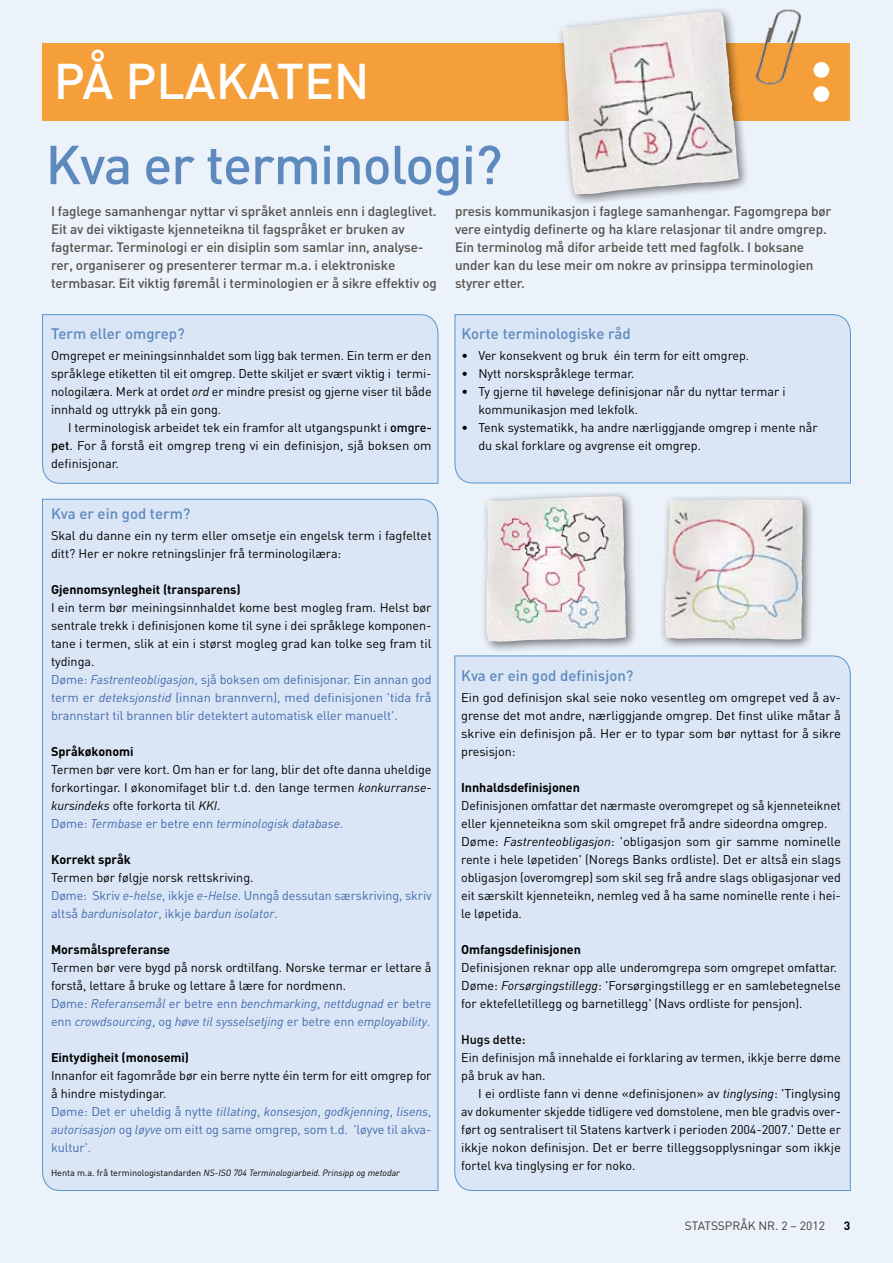
<style>
.page{position:relative;width:893px;height:1263px;background:#ecf2fa}
.page>*{position:absolute;margin:0;border:0;box-sizing:border-box;transform-origin:0 0}
.t1{font:500 54px "DIN";letter-spacing:-.02em;color:#5d89bd}
.t2{font:500 49.5px "DIN";color:#fff}
.t3{font:500 15px "DIN";color:#5d89bd}
.t4{font:500 13.5px/18px "DIN";letter-spacing:-.01em;color:#55524e}
.t5{font:12.6px/18px "DIN";letter-spacing:-.005em;color:#000}
.t6{font:12.6px/18px "DIN";letter-spacing:-.005em;color:#436cae}
.t7{font:700 12.6px "DIN";letter-spacing:-.005em;color:#000}
.t8{font:500 12.6px "DIN";letter-spacing:-.005em;color:#000}
.t9{font:12px "DIN";color:#413c38}
.t10{font:700 12px "DIN";color:#000}
.t11{font:italic 9px "DIN";color:#000}
.s1{font-style:italic}
.s2{font-weight:500}
.s3{color:#436cae}
.s4{font-style:italic;color:#436cae}
.s5{color:#000}
.s6{font-style:normal}
</style>
<div class="page">
<div style="left:454px;top:655px;width:397px;height:536px;background:#dae5f5"></div>
<div style="left:455px;top:314px;width:396px;height:169px;background:#dae5f5"></div>
<div style="left:42px;top:314px;width:396px;height:170px;background:#dae5f5"></div>
<div style="left:42px;top:499px;width:396px;height:692px;background:#dae5f5"></div>
<div style="left:43px;top:43px;width:807px;height:77px;background:#f49f3a"></div>
<div style="left:813px;top:62px;width:16px;height:16px;background:#fff;border-radius:50%"></div>
<div style="left:813px;top:86px;width:16px;height:16px;background:#fff;border-radius:50%"></div>
<img style="left:755px;top:9px;width:45px;height:76px">
<div style="left:480px;top:490px;width:158px;height:164px;background:#000;opacity:.55"></div>
<img style="left:486px;top:496px;width:140px;height:146px">
<div style="left:659px;top:494px;width:156px;height:157px;background:#000;opacity:.55"></div>
<img style="left:665px;top:500px;width:138px;height:139px">
<div style="left:556px;top:6px;width:194px;height:199px;background:#000;opacity:.55"></div>
<img style="left:562px;top:11px;width:177px;height:183px">
<h2 class="t2" style="left:54px;top:50px;width:317px">PÅ PLAKATEN</h2>
<h1 class="t1" style="left:46px;top:130px;width:458px">Kva er terminologi?</h1>
<p class="t4" style="left:51px;top:202px;width:387px">I faglege samanhengar nyttar vi språket annleis enn i dagleglivet.<br>Eit av dei viktigaste kjenneteikna til fagspråket er bruken av fagtermar. Terminologi er ein disiplin som samlar inn, analyse&shy;rer, organiserer og presenterer termar m.a. i elektroniske termbasar. Eit viktig føremål i terminologien er å sikre effektiv og</p>
<p class="t4" style="left:455px;top:202px;width:378px">presis kommunikasjon i faglege samanhengar. Fagomgrepa bør vere eintydig definerte og ha klare relasjonar til andre omgrep.<br>Ein terminolog må difor arbeide tett med fagfolk. I boksane under kan du lese meir om nokre av prinsippa terminologien styrer etter.</p>
<p class="t3" style="left:51px;top:324px;width:135px">Term eller omgrep?</p>
<p class="t5" style="left:51px;top:346px;width:382px;text-align:justify">Omgrepet er meiningsinnhaldet som ligg bak termen. Ein term er den språklege etiketten til eit omgrep. Dette skiljet er svært viktig i termi&shy;nologilæra. Merk at ordet <span class="s1">ord</span> er mindre presist og gjerne viser til både innhald og uttrykk på ein gong.</p>
<p class="t5" style="left:51px;top:418px;width:382px;text-align:justify;text-indent:17px">I terminologisk arbeidet tek ein framfor alt utgangspunkt i <span class="s2">omgre&shy;pet</span>. For å forstå eit omgrep treng vi ein definisjon, sjå boksen om definisjonar.</p>
<p class="t3" style="left:51px;top:504px;width:141px">Kva er ein god term?</p>
<p class="t5" style="left:51px;top:526px;width:382px">Skal du danne ein ny term eller omsetje ein engelsk term i fagfeltet ditt? Her er nokre retningslinjer frå terminologilæra:</p>
<p class="t7" style="left:51px;top:581px;width:191px">Gjennomsynlegheit (transparens)</p>
<p class="t5" style="left:51px;top:598px;width:382px">I ein term bør meiningsinnhaldet kome best mogleg fram. Helst bør sentrale trekk i definisjonen kome til syne i dei språklege komponen&shy;tane i termen, slik at ein i størst mogleg grad kan tolke seg fram til tydinga.<br><span class="s3">Døme:</span> <span class="s4">Fastrenteobligasjon</span><span class="s3">, sjå boksen om definisjonar. Ein annan god term er</span> <span class="s4">deteksjonstid</span> <span class="s3">(innan brannvern), med definisjonen 'tida frå brannstart til brannen blir detektert automatisk eller manuelt'.</span></p>
<p class="t7" style="left:51px;top:743px;width:84px">Språkøkonomi</p>
<p class="t5" style="left:51px;top:760px;width:382px">Termen bør vere kort. Om han er for lang, blir det ofte danna uheldige forkortingar. I økonomifaget blir t.d. den lange termen <span class="s1">konkurranse&shy;kursindeks</span> ofte forkorta til <span class="s1">KKI</span>.<br><span class="s3">Døme:</span> <span class="s4">Termbase</span> <span class="s3">er betre enn</span> <span class="s4">terminologisk database</span><span class="s3">.</span></p>
<p class="t7" style="left:51px;top:851px;width:81px">Korrekt språk</p>
<p class="t6" style="left:51px;top:868px;width:382px"><span class="s5">Termen bør følgje norsk rettskriving.<br></span>Døme: Skriv <span class="s1">e-helse</span>, ikkje <span class="s1">e-Helse</span>. Unngå dessutan særskriving, skriv altså <span class="s1">bardunisolator</span>, ikkje <span class="s1">bardun isolator</span>.</p>
<p class="t7" style="left:51px;top:941px;width:121px">Morsmålspreferanse</p>
<p class="t5" style="left:51px;top:958px;width:382px">Termen bør vere bygd på norsk ordtilfang. Norske termar er lettare å forstå, lettare å bruke og lettare å lære for nordmenn.<br><span class="s3">Døme:</span> <span class="s4">Referansemål</span> <span class="s3">er betre enn</span> <span class="s4">benchmarking</span><span class="s3">,</span> <span class="s4">nettdugnad</span> <span class="s3">er betre enn</span> <span class="s4">crowdsourcing</span><span class="s3">, og</span> <span class="s4">høve til sysselsetjing</span> <span class="s3">er betre enn</span> <span class="s4">employability</span><span class="s3">.</span></p>
<p class="t7" style="left:51px;top:1049px;width:140px">Eintydigheit (monosemi)</p>
<p class="t5" style="left:51px;top:1066px;width:382px">Innanfor eit fagområde bør ein berre nytte éin term for eitt omgrep for å hindre mistydingar.<br><span class="s3">Døme: Det er uheldig å nytte</span> <span class="s4">tillating</span><span class="s3">,</span> <span class="s4">konsesjon</span><span class="s3">,</span> <span class="s4">godkjenning</span><span class="s3">,</span> <span class="s4">lisens</span><span class="s3">, </span><span class="s4">autorisasjon</span> <span class="s3">og</span> <span class="s4">løyve</span> <span class="s3">om eitt og same omgrep, som t.d. 'løyve til akva&shy;kultur'.</span></p>
<p class="t11" style="left:51px;top:1167px;width:350px"><span class="s6">Henta m.a. frå terminologistandarden</span> NS-ISO 704 Terminologiarbeid. Prinsipp og metodar</p>
<p class="t3" style="left:461px;top:324px;width:171px">Korte terminologiske råd</p>
<p class="t5" style="left:461px;top:346px;width:289px">• Ver konsekvent og bruk éin term for eitt omgrep.</p>
<p class="t5" style="left:461px;top:364px;width:175px">• Nytt norskspråklege termar.</p>
<p class="t5" style="left:478px;top:382px;width:309px;text-indent:-17px">• Ty gjerne til høvelege definisjonar når du nyttar termar i kommunikasjon med lekfolk.</p>
<p class="t5" style="left:478px;top:418px;width:341px;text-indent:-17px">• Tenk systematikk, ha andre nærliggjande omgrep i mente når du skal forklare og avgrense eit omgrep.</p>
<p class="t3" style="left:461px;top:666px;width:174px">Kva er ein god definisjon?</p>
<p class="t5" style="left:461px;top:688px;width:381px;text-align:justify">Ein god definisjon skal seie noko vesentleg om omgrepet ved å av&shy;grense det mot andre, nærliggjande omgrep. Det finst ulike måtar å skrive ein definisjon på. Her er to typar som bør nyttast for å sikre presisjon:</p>
<p class="t7" style="left:461px;top:779px;width:120px">Innhaldsdefinisjonen</p>
<p class="t5" style="left:461px;top:796px;width:381px">Definisjonen omfattar det nærmaste overomgrepet og så kjenneteiknet eller kjenneteikna som skil omgrepet frå andre sideordna omgrep.<br>Døme: <span class="s1">Fastrenteobligasjon</span>: 'obligasjon som gir samme nominelle rente i hele løpetiden' (Noregs Banks ordliste). Det er altså ein slags obligasjon (overomgrep) som skil seg frå andre slags obligasjonar ved eit særskilt kjenneteikn, nemleg ved å ha same nominelle rente i hei&shy;le løpetida.</p>
<p class="t7" style="left:461px;top:941px;width:121px">Omfangsdefinisjonen</p>
<p class="t5" style="left:461px;top:958px;width:381px">Definisjonen reknar opp alle underomgrepa som omgrepet omfattar.<br>Døme: <span class="s1">Forsørgingstillegg</span>: 'Forsørgingstillegg er en samlebetegnelse for ektefelletillegg og barnetillegg' (Navs ordliste for pensjon).</p>
<p class="t8" style="left:461px;top:1031px;width:66px">Hugs dette:</p>
<p class="t5" style="left:461px;top:1048px;width:381px">Ein definisjon må innehalde ei forklaring av termen, ikkje berre døme på bruk av han.</p>
<p class="t5" style="left:461px;top:1084px;width:381px;text-align:justify;text-indent:17px">I ei ordliste fann vi denne «definisjonen» av <span class="s1">tinglysing</span>: 'Tinglysing av dokumenter skjedde tidligere ved domstolene, men ble gradvis over&shy;ført og sentralisert til Statens kartverk i perioden 2004-2007.' Dette er ikkje nokon definisjon. Det er berre tilleggsopplysningar som ikkje fortel kva tinglysing er for noko.</p>
<p class="t9" style="left:685px;top:1218px;width:142px">STATSSPRÅK NR. 2 – 2012</p>
<p class="t10" style="left:844px;top:1218px;width:8px">3</p>
</div>
